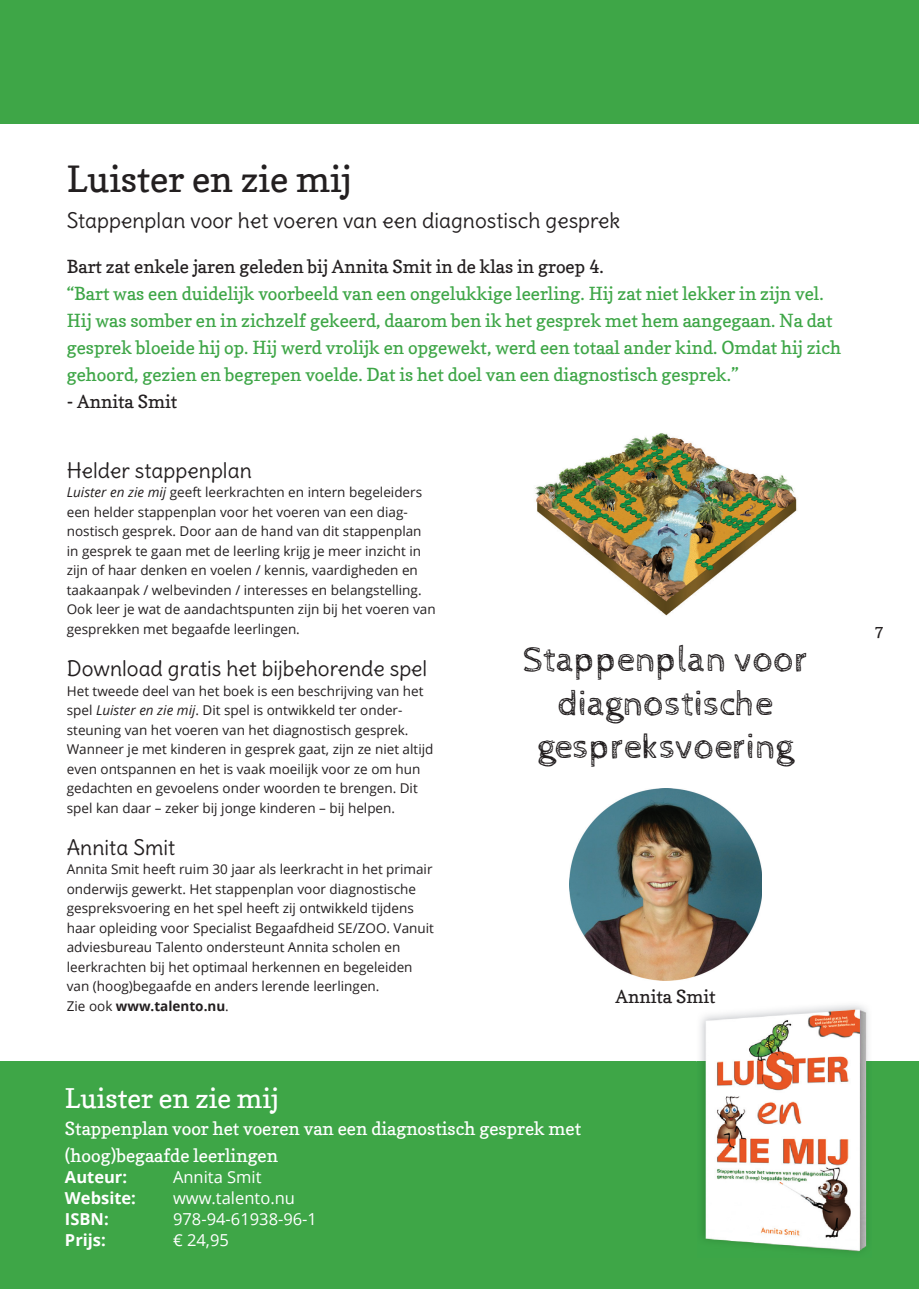
<style>
.page{position:relative;width:919px;height:1289px;background:#fff}
.page>*{position:absolute;margin:0;border:0;box-sizing:border-box;transform-origin:0 0}
.t1{font:36px/43.2px "Cabin Sketch";color:#231f20;text-align:center}
.t2{font:36px "Copse";color:#231f20}
.t3{font:27px "Copse";color:#fff}
.t4{font:21px "Delius";color:#231f20}
.t5{font:18px/27px "Copse";color:#3ea647}
.t6{font:18px "Copse";color:#231f20}
.t7{font:18px/27px "Copse";color:#fff}
.t8{font:16.5px "Open Sans";color:#fff}
.t9{font:700 16.5px "Open Sans";color:#fff}
.t10{font:15px "Copse";color:#231f20}
.t11{font:13.5px/19.5px "Open Sans";color:#231f20}
.s1{font-style:italic}
.s2{font-weight:700}
</style>
<div class="page">
<div style="left:0;top:1061px;width:918px;height:227px;background:#3ea647"></div>
<img style="left:700px;top:1005px;width:168px;height:247px">
<img style="left:569px;top:788px;width:192px;height:192px">
<img style="left:535px;top:433px;width:262px;height:183px">
<div style="left:0;top:0;width:918px;height:123px;background:#3ea647"></div>
<h1 class="t2" style="left:67px;top:156px;width:286px">Luister en zie mij</h1>
<h3 class="t4" style="left:67px;top:207px;width:555px">Stappenplan voor het voeren van een diagnostisch gesprek</h3>
<h3 class="t6" style="left:67px;top:255px;width:538px">Bart zat enkele jaren geleden bij Annita Smit in de klas in groep 4.</h3>
<p class="t5" style="left:67px;top:279px;width:775px">“Bart was een duidelijk voorbeeld van een ongelukkige leerling. Hij zat niet lekker in zijn vel.<br>Hij was somber en in zichzelf gekeerd, daarom ben ik het gesprek met hem aangegaan. Na dat gesprek bloeide hij op. Hij werd vrolijk en opgewekt, werd een totaal ander kind. Omdat hij zich gehoord, gezien en begrepen voelde. Dat is het doel van een diagnostisch gesprek.”</p>
<h3 class="t6" style="left:67px;top:390px;width:112px">- Annita Smit</h3>
<h3 class="t4" style="left:67px;top:457px;width:186px">Helder stappenplan</h3>
<p class="t11" style="left:67px;top:482px;width:370px"><span class="s1">Luister en zie mij</span> geeft leerkrachten en intern begeleiders een helder stappenplan voor het voeren van een diag&shy;nostisch gesprek. Door aan de hand van dit stappenplan in gesprek te gaan met de leerling krijg je meer inzicht in zijn of haar denken en voelen / kennis, vaardigheden en taakaanpak / welbevinden / interesses en belangstelling.<br>Ook leer je wat de aandachtspunten zijn bij het voeren van gesprekken met begaafde leerlingen.</p>
<h3 class="t4" style="left:67px;top:655px;width:362px">Download gratis het bijbehorende spel</h3>
<p class="t11" style="left:67px;top:680px;width:368px">Het tweede deel van het boek is een beschrijving van het spel <span class="s1">Luister en zie mij</span>. Dit spel is ontwikkeld ter onder&shy;steuning van het voeren van het diagnostisch gesprek.<br>Wanneer je met kinderen in gesprek gaat, zijn ze niet altijd even ontspannen en het is vaak moeilijk voor ze om hun gedachten en gevoelens onder woorden te brengen. Dit spel kan daar – zeker bij jonge kinderen – bij helpen.</p>
<h3 class="t4" style="left:67px;top:834px;width:110px">Annita Smit</h3>
<p class="t11" style="left:67px;top:859px;width:368px">Annita Smit heeft ruim 30 jaar als leerkracht in het primair onderwijs gewerkt. Het stappenplan voor diagnostische gespreksvoering en het spel heeft zij ontwikkeld tijdens haar opleiding voor Specialist Begaafdheid SE/ZOO. Vanuit adviesbureau Talento ondersteunt Annita scholen en leerkrachten bij het optimaal herkennen en begeleiden van (hoog)begaafde en anders lerende leerlingen.<br>Zie ook <span class="s2">www.talento.nu</span>.</p>
<h1 class="t1" style="left:523px;top:638px;width:287px">Stappenplan voor diagnostische gespreksvoering</h1>
<h3 class="t6" style="left:615px;top:985px;width:101px">Annita Smit</h3>
<h2 class="t3" style="left:65px;top:1081px;width:215px">Luister en zie mij</h2>
<h3 class="t7" style="left:65px;top:1114px;width:517px">Stappenplan voor het voeren van een diagnostisch gesprek met (hoog)begaafde leerlingen</h3>
<p class="t9" style="left:65px;top:1165px;width:64px">Auteur:</p>
<p class="t8" style="left:173px;top:1165px;width:90px">Annita Smit</p>
<p class="t9" style="left:65px;top:1186px;width:72px">Website:</p>
<p class="t8" style="left:173px;top:1186px;width:123px">www.talento.nu</p>
<p class="t9" style="left:65px;top:1207px;width:45px">ISBN:</p>
<p class="t8" style="left:173px;top:1207px;width:145px">978-94-61938-96-1</p>
<p class="t9" style="left:65px;top:1228px;width:42px">Prijs:</p>
<p class="t8" style="left:173px;top:1229px;width:57px">€ 24,95</p>
<p class="t10" style="left:874px;top:623px;width:10px">7</p>
</div>
